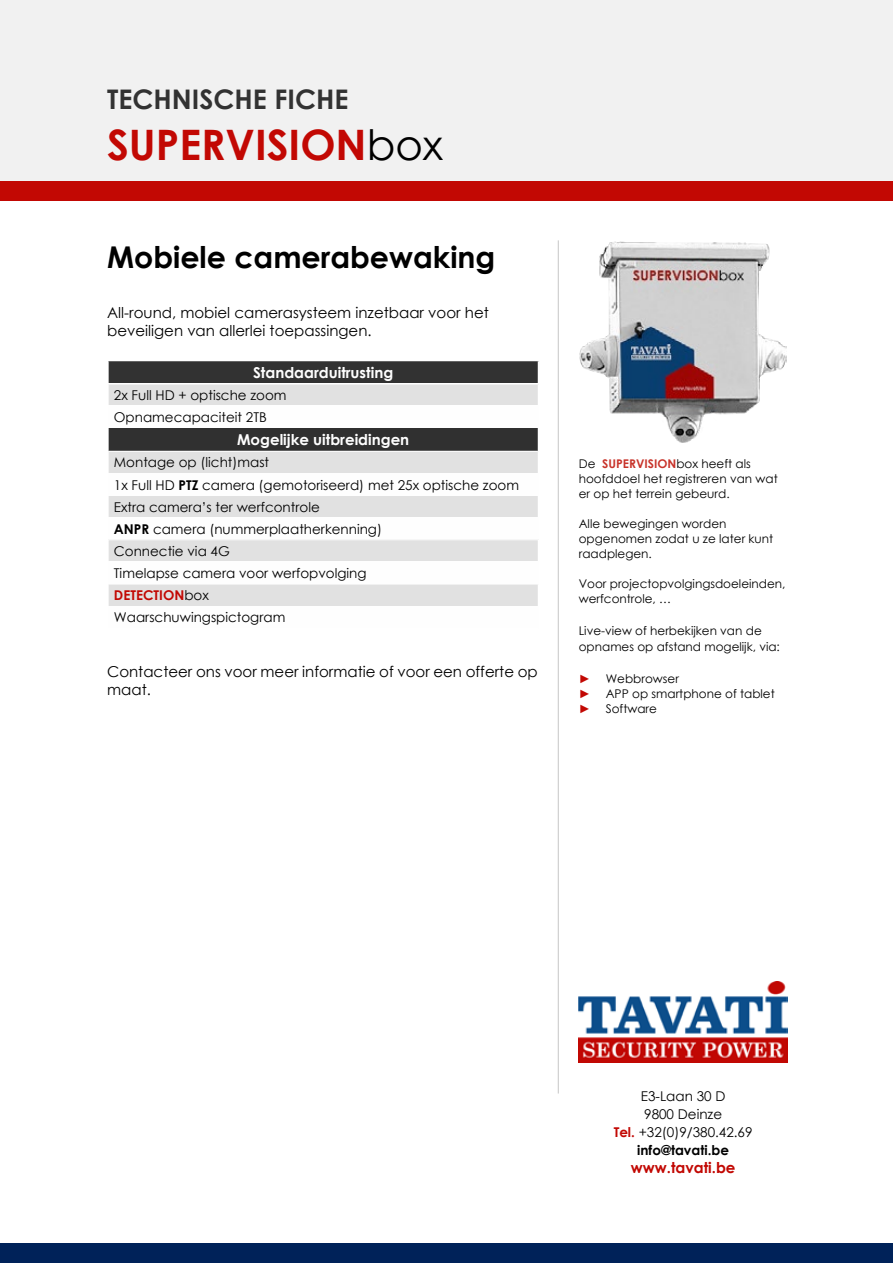
<style>
.page{position:relative;width:893px;height:1263px;background:#fff}
.page>*{position:absolute;margin:0;border:0;box-sizing:border-box;transform-origin:0 0}
.t1{font:700 42px "Century Gothic";color:#c20803}
.t2{font:700 30px "Century Gothic";color:#000}
.t3{font:700 27px "Century Gothic";color:#323232}
.t4{font:15px/18px "Century Gothic";color:#000}
.t5{font:700 15px "Century Gothic";color:#fefefe}
.t6{font:700 15px "Century Gothic";color:#c20803}
.t7{font:13.5px/22.2px "Century Gothic";color:#000}
.t8{font:12px/15px "Century Gothic";color:#000}
.t9{font:12px "Century Gothic";color:#c20803}
.s1{font-weight:400;color:#000}
.s2{font-weight:700}
.s3{font-weight:700;color:#c20803}
.s4{font-weight:700;color:#c8342b}
</style>
<div class="page">
<div style="left:0;top:0;width:893px;height:187px;background:#f1f1f1"></div>
<div style="left:0;top:1243px;width:893px;height:20px;background:#002259"></div>
<hr style="left:558px;top:240px;width:1px;height:853px;background:#c6c6c6">
<div style="left:0;top:182px;width:893px;height:19px;background:#c20803"></div>
<img style="left:579px;top:241px;width:208px;height:201px">
<div style="left:108px;top:360px;width:430px;height:24px;background:#323232"></div>
<div style="left:108px;top:384px;width:430px;height:22px;background:#e1e1e1"></div>
<div style="left:108px;top:428px;width:430px;height:23px;background:#303030"></div>
<div style="left:108px;top:451px;width:430px;height:22px;background:#e1e1e1"></div>
<div style="left:108px;top:495px;width:430px;height:23px;background:#e1e1e1"></div>
<div style="left:108px;top:540px;width:430px;height:22px;background:#e1e1e1"></div>
<div style="left:108px;top:584px;width:430px;height:22px;background:#e1e1e1"></div>
<hr style="left:107px;top:383px;width:432px;height:1px;background:#fff">
<hr style="left:109px;top:451px;width:429px;height:1px;background:#fff">
<hr style="left:107px;top:495px;width:432px;height:1px;background:#fff">
<hr style="left:107px;top:584px;width:432px;height:1px;background:#fff">
<hr style="left:107px;top:360px;width:432px;height:1px;background:#fff">
<hr style="left:107px;top:361px;width:2px;height:22px;background:#fff">
<hr style="left:107px;top:384px;width:2px;height:22px;background:#fff">
<hr style="left:107px;top:428px;width:2px;height:23px;background:#fff">
<hr style="left:107px;top:451px;width:2px;height:22px;background:#fff">
<hr style="left:107px;top:496px;width:2px;height:22px;background:#fff">
<hr style="left:107px;top:540px;width:2px;height:22px;background:#fff">
<hr style="left:107px;top:584px;width:2px;height:22px;background:#fff">
<img style="left:579px;top:981px;width:208px;height:81px">
<h3 class="t3" style="left:107px;top:79px;width:243px">TECHNISCHE FICHE</h3>
<h1 class="t1" style="left:107px;top:113px;width:337px">SUPERVISION<span class="s1">box</span></h1>
<h2 class="t2" style="left:107px;top:235px;width:390px">Mobiele camerabewaking</h2>
<p class="t4" style="left:107px;top:303px;width:383px">All-round, mobiel camerasysteem inzetbaar voor het beveiligen van allerlei toepassingen.</p>
<p class="t5" style="left:253px;top:361px;width:142px">Standaarduitrusting</p>
<p class="t7" style="left:114px;top:384px;width:174px">2x Full HD + optische zoom<br>Opnamecapaciteit 2TB</p>
<p class="t5" style="left:237px;top:428px;width:174px">Mogelijke uitbreidingen</p>
<p class="t7" style="left:114px;top:451px;width:407px">Montage op (licht)mast<br>1x Full HD <span class="s2">PTZ</span> camera (gemotoriseerd) met 25x optische zoom<br>Extra camera’s ter werfcontrole<br><span class="s2">ANPR</span> camera (nummerplaatherkenning)<br>Connectie via 4G<br>Timelapse camera voor werfopvolging<br><span class="s3">DETECTION</span>box<br>Waarschuwingspictogram</p>
<p class="t4" style="left:107px;top:662px;width:432px">Contacteer ons voor meer informatie of voor een offerte op maat.</p>
<p class="t8" style="left:579px;top:456px;width:200px">De <span class="s4">SUPERVISION</span>box heeft als hoofddoel het registreren van wat er op het terrein gebeurd.</p>
<p class="t8" style="left:579px;top:516px;width:196px">Alle bewegingen worden opgenomen zodat u ze later kunt raadplegen.</p>
<p class="t8" style="left:579px;top:576px;width:208px">Voor projectopvolgingsdoeleinden, werfcontrole, …</p>
<p class="t8" style="left:579px;top:622px;width:203px;line-height:16.5px">Live-view of herbekijken van de opnames op afstand mogelijk, via:</p>
<p class="t9" style="left:579px;top:670px;width:13px">►</p>
<p class="t8" style="left:606px;top:671px;width:75px">Webbrowser</p>
<p class="t9" style="left:579px;top:685px;width:13px">►</p>
<p class="t8" style="left:606px;top:686px;width:171px">APP op smartphone of tablet</p>
<p class="t9" style="left:579px;top:700px;width:13px">►</p>
<p class="t8" style="left:606px;top:701px;width:53px">Software</p>
<p class="t7" style="left:614px;top:1086px;width:140px;line-height:18px;text-align:center">E3-Laan 30 D<br>9800 Deinze<br><span class="s3">Tel.</span> +32(0)9/380.42.69 <span class="s2">info@tavati.be</span></p>
<p class="t6" style="left:631px;top:1156px;width:106px">www.tavati.be</p>
</div>
